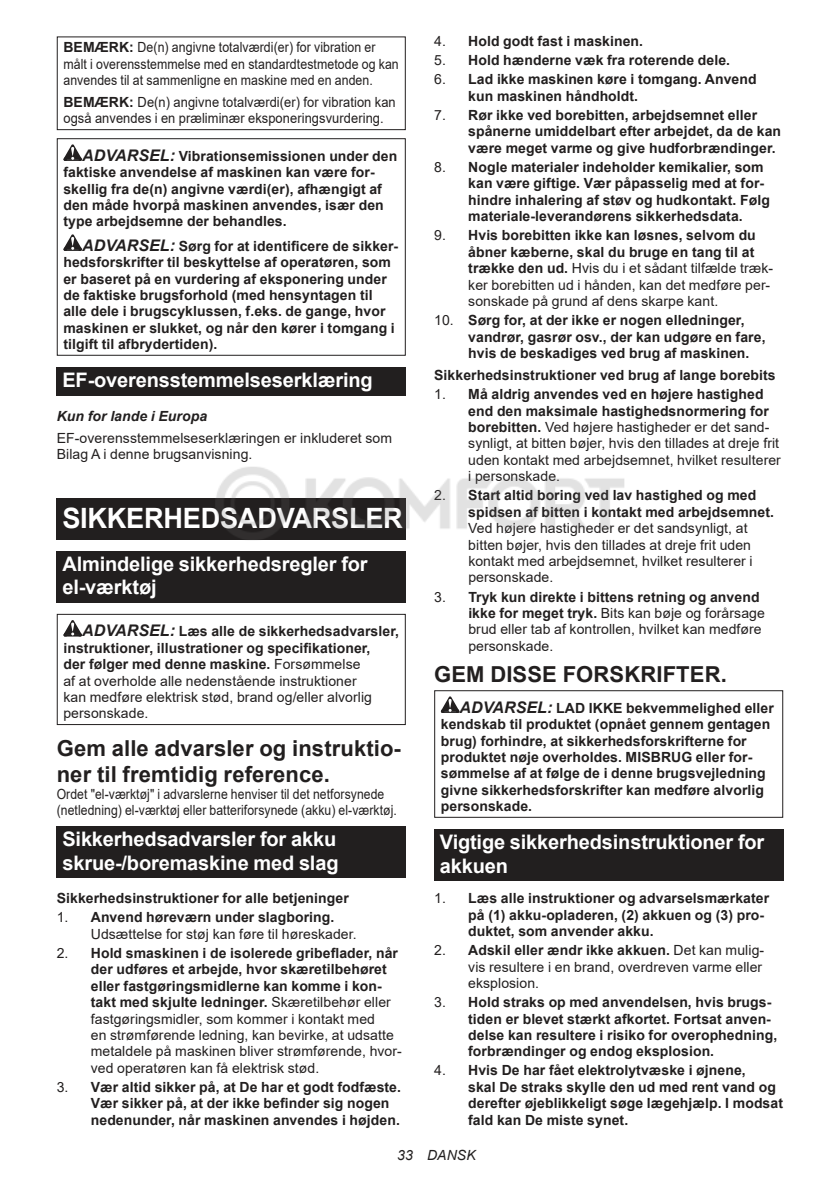
<style>
.page{position:relative;width:840px;height:1191px;background:#fff}
.page>*{position:absolute;margin:0;border:0;box-sizing:border-box;transform-origin:0 0}
.t1{font:700 28px "Arial";letter-spacing:-.01em;color:#fff}
.t2{font:700 22px/25.8px "Arial";letter-spacing:.005em;color:#221f1f}
.t3{font:700 20px/23.4px "Arial";letter-spacing:-.01em;color:#fff}
.t4{font:700 14px/16.4px "Arial";letter-spacing:.005em;color:#221f1f}
.t5{font:14px/16.4px "Arial";letter-spacing:.005em;color:#221f1f}
.t6{font:14px/16.4px "Arial";letter-spacing:.005em;color:#221f1f;scale:.88 1}
.t7{font:14px/16.4px "Arial";letter-spacing:.005em;color:#221f1f;scale:.87 1}
.t8{font:14px/16.4px "Arial";letter-spacing:.005em;color:#221f1f;scale:.92 1}
.t9{font:italic 700 14px "Arial";letter-spacing:.005em;color:#221f1f}
.t10{font:italic 14px "Arial";letter-spacing:.005em;color:#221f1f}
.s1{font-weight:700}
.s2{font-style:italic;font-size:16px}
.s3{font-weight:700;font-style:italic;font-size:16px}
.s4{font-weight:400}
</style>
<div class="page">
<div style="left:57px;top:36px;width:348px;height:94px;border:1px solid #221f1f"></div>
<svg style="left:63px;top:144px;width:19px;height:17px"></svg>
<svg style="left:63px;top:234px;width:19px;height:17px"></svg>
<div style="left:57px;top:138px;width:348px;height:218px;border:1px solid #221f1f"></div>
<div style="left:57px;top:367px;width:348px;height:28px;background:#221f1f"></div>
<div style="left:57px;top:498px;width:348px;height:42px;background:#221f1f"></div>
<div style="left:57px;top:551px;width:348px;height:52px;background:#221f1f"></div>
<svg style="left:63px;top:620px;width:19px;height:16px"></svg>
<div style="left:57px;top:614px;width:348px;height:111px;border:1px solid #221f1f"></div>
<div style="left:57px;top:826px;width:348px;height:52px;background:#221f1f"></div>
<svg style="left:440px;top:696px;width:19px;height:17px"></svg>
<div style="left:434px;top:690px;width:348px;height:128px;border:1px solid #221f1f"></div>
<div style="left:434px;top:829px;width:348px;height:52px;background:#221f1f"></div>
<img style="left:215px;top:467px;width:410px;height:73px">
<p class="t6" style="left:63px;top:40px;width:382px"><span class="s1">BEMÆRK:</span> De(n) angivne totalværdi(er) for vibration er målt i overensstemmelse med en standardtestmetode og kan anvendes til at sammenligne en maskine med en anden.</p>
<p class="t8" style="left:63px;top:95px;width:362px"><span class="s1">BEMÆRK:</span> De(n) angivne totalværdi(er) for vibration kan også anvendes i en præliminær eksponeringsvurdering.</p>
<p class="t4" style="left:63px;top:149px;width:335px;text-indent:19px"><span class="s2">ADVARSEL:</span> Vibrationsemissionen under den faktiske anvendelse af maskinen kan være for&shy;skellig fra de(n) angivne værdi(er), afhængigt af den måde hvorpå maskinen anvendes, især den type arbejdsemne der behandles.</p>
<p class="t4" style="left:63px;top:238px;width:336px;text-indent:19px"><span class="s2">ADVARSEL:</span> Sørg for at identificere de sikker&shy;hedsforskrifter til beskyttelse af operatøren, som er baseret på en vurdering af eksponering under de faktiske brugsforhold (med hensyntagen til alle dele i brugscyklussen, f.eks. de gange, hvor maskinen er slukket, og når den kører i tomgang i tilgift til afbrydertiden).</p>
<h3 class="t3" style="left:62px;top:370px;width:312px">EF-overensstemmelseserklæring</h3>
<p class="t9" style="left:57px;top:410px;width:152px">Kun for lande i Europa</p>
<p class="t5" style="left:57px;top:430px;width:336px">EF-overensstemmelseserklæringen er inkluderet som<br>Bilag A i denne brugsanvisning.</p>
<h1 class="t1" style="left:62px;top:507px;width:342px">SIKKERHEDSADVARSLER</h1>
<h3 class="t3" style="left:62px;top:554px;width:307px">Almindelige sikkerhedsregler for el-værktøj</h3>
<p class="t5" style="left:63px;top:624px;width:337px;text-indent:19px"><span class="s3">ADVARSEL:</span> <span class="s1">Læs alle de sikkerhedsadvarsler, instruktioner, illustrationer og specifikationer,<br>der følger med denne maskine.</span> Forsømmelse<br>af at overholde alle nedenstående instruktioner<br>kan medføre elektrisk stød, brand og/eller alvorlig personskade.</p>
<h2 class="t2" style="left:57px;top:737px;width:345px">Gem alle advarsler og instruktio&shy;ner til fremtidig reference.</h2>
<p class="t7" style="left:57px;top:785px;width:392px">Ordet "el-værktøj" i advarslerne henviser til det netforsynede (netledning) el-værktøj eller batteriforsynede (akku) el-værktøj.</p>
<h3 class="t3" style="left:62px;top:829px;width:277px">Sikkerhedsadvarsler for akku skrue-/boremaskine med slag</h3>
<p class="t4" style="left:57px;top:891px;width:293px">Sikkerhedsinstruktioner for alle betjeninger</p>
<p class="t5" style="left:91px;top:910px;width:267px;text-indent:-34px">1. <span class="s1">Anvend høreværn under slagboring.<br></span>Udsættelse for støj kan føre til høreskader.</p>
<p class="t5" style="left:91px;top:946px;width:312px;text-indent:-34px">2. <span class="s1">Hold smaskinen i de isolerede gribeflader, når der udføres et arbejde, hvor skæretilbehøret eller fastgøringsmidlerne kan komme i kon&shy;takt med skjulte ledninger.</span> Skæretilbehør eller fastgøringsmidler, som kommer i kontakt med<br>en strømførende ledning, kan bevirke, at udsatte metaldele på maskinen bliver strømførende, hvor&shy;ved operatøren kan få elektrisk stød.</p>
<p class="t4" style="left:91px;top:1080px;width:311px;text-indent:-34px"><span class="s4">3.</span> Vær altid sikker på, at De har et godt fodfæste.<br>Vær sikker på, at der ikke befinder sig nogen nedenunder, når maskinen anvendes i højden.</p>
<p class="t4" style="left:434px;top:34px;width:210px"><span class="s4">4.</span> Hold godt fast i maskinen.</p>
<p class="t4" style="left:434px;top:53px;width:297px"><span class="s4">5.</span> Hold hænderne væk fra roterende dele.</p>
<p class="t4" style="left:468px;top:72px;width:290px;text-indent:-34px"><span class="s4">6.</span> Lad ikke maskinen køre i tomgang. Anvend kun maskinen håndholdt.</p>
<p class="t4" style="left:468px;top:108px;width:314px;text-indent:-34px"><span class="s4">7.</span> Rør ikke ved borebitten, arbejdsemnet eller spånerne umiddelbart efter arbejdet, da de kan være meget varme og give hudforbrændinger.</p>
<p class="t4" style="left:468px;top:160px;width:303px;text-indent:-34px"><span class="s4">8.</span> Nogle materialer indeholder kemikalier, som kan være giftige. Vær påpasselig med at for&shy;hindre inhalering af støv og hudkontakt. Følg materiale-leverandørens sikkerhedsdata.</p>
<p class="t5" style="left:468px;top:228px;width:306px;text-indent:-34px">9. <span class="s1">Hvis borebitten ikke kan løsnes, selvom du åbner kæberne, skal du bruge en tang til at trække den ud.</span> Hvis du i et sådant tilfælde træk&shy;ker borebitten ud i hånden, kan det medføre per&shy;sonskade på grund af dens skarpe kant.</p>
<p class="t4" style="left:468px;top:313px;width:298px;text-indent:-34px"><span class="s4">10.</span> Sørg for, at der ikke er nogen elledninger, vandrør, gasrør osv., der kan udgøre en fare, hvis de beskadiges ved brug af maskinen.</p>
<p class="t4" style="left:434px;top:368px;width:343px">Sikkerhedsinstruktioner ved brug af lange borebits</p>
<p class="t5" style="left:468px;top:387px;width:314px;text-indent:-34px">1. <span class="s1">Må aldrig anvendes ved en højere hastighed end den maksimale hastighedsnormering for borebitten.</span> Ved højere hastigheder er det sand&shy;synligt, at bitten bøjer, hvis den tillades at dreje frit uden kontakt med arbejdsemnet, hvilket resulterer i personskade.</p>
<p class="t4" style="left:468px;top:488px;width:307px;text-indent:-34px"><span class="s4">2.</span> Start altid boring ved lav hastighed og med spidsen af bitten i kontakt med arbejdsemnet.</p>
<p class="t5" style="left:468px;top:520px;width:286px">Ved højere hastigheder er det sandsynligt, at bitten bøjer, hvis den tillades at dreje frit uden kontakt med arbejdsemnet, hvilket resulterer i personskade.</p>
<p class="t5" style="left:468px;top:589px;width:298px;text-indent:-34px">3. <span class="s1">Tryk kun direkte i bittens retning og anvend ikke for meget tryk.</span> Bits kan bøje og forårsage brud eller tab af kontrollen, hvilket kan medføre personskade.</p>
<h2 class="t2" style="left:434px;top:663px;width:294px">GEM DISSE FORSKRIFTER.</h2>
<p class="t4" style="left:440px;top:701px;width:334px;text-indent:19px"><span class="s2">ADVARSEL:</span> LAD IKKE bekvemmelighed eller kendskab til produktet (opnået gennem gentagen brug) forhindre, at sikkerhedsforskrifterne for produktet nøje overholdes. MISBRUG eller for&shy;sømmelse af at følge de i denne brugsvejledning givne sikkerhedsforskrifter kan medføre alvorlig personskade.</p>
<h3 class="t3" style="left:439px;top:832px;width:326px">Vigtige sikkerhedsinstruktioner for akkuen</h3>
<p class="t4" style="left:468px;top:891px;width:302px;text-indent:-34px"><span class="s4">1.</span> Læs alle instruktioner og advarselsmærkater på (1) akku-opladeren, (2) akkuen og (3) pro&shy;duktet, som anvender akku.</p>
<p class="t5" style="left:468px;top:943px;width:297px;text-indent:-34px">2. <span class="s1">Adskil eller ændr ikke akkuen.</span> Det kan mulig&shy;vis resultere i en brand, overdreven varme eller eksplosion.</p>
<p class="t4" style="left:468px;top:995px;width:310px;text-indent:-34px"><span class="s4">3.</span> Hold straks op med anvendelsen, hvis brugs&shy;tiden er blevet stærkt afkortet. Fortsat anven&shy;delse kan resultere i risiko for overophedning, forbrændinger og endog eksplosion.</p>
<p class="t4" style="left:468px;top:1063px;width:316px;text-indent:-34px"><span class="s4">4.</span> Hvis De har fået elektrolytvæske i øjnene,<br>skal De straks skylle den ud med rent vand og derefter øjeblikkeligt søge lægehjælp. I modsat fald kan De miste synet.</p>
<p class="t10" style="left:397px;top:1147px;width:80px">33 DANSK</p>
</div>
